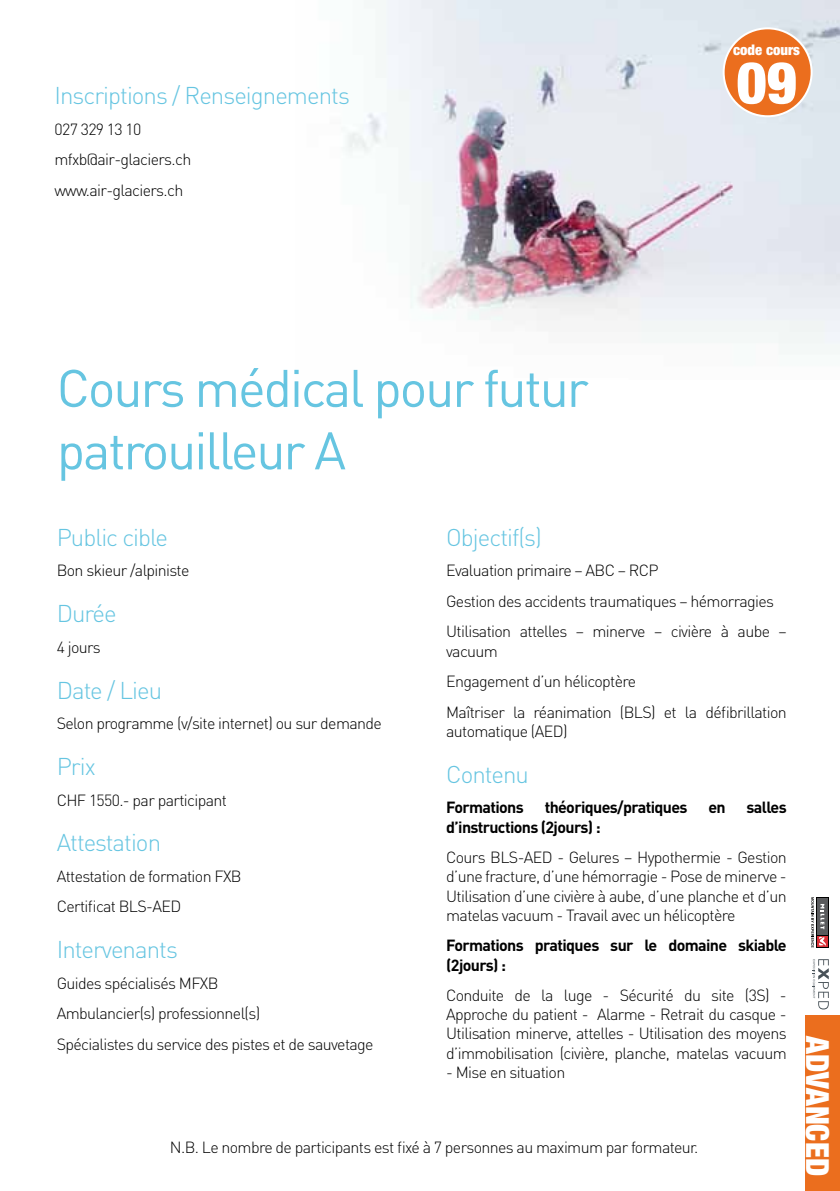
<style>
.page{position:relative;width:840px;height:1191px;background:#fff}
.page>*{position:absolute;margin:0;border:0;box-sizing:border-box;transform-origin:0 0}
.t1{font:900 condensed 58px "Helvetica Neue LT Std";color:#fff}
.t2{font:52px/62.4px "DIN";letter-spacing:-.04em;color:#66c5e1}
.t3{font:900 condensed 31.8px "Helvetica Neue LT Std";color:#fff}
.t4{font:300 24px "DIN";letter-spacing:-.04em;color:#66c5e1}
.t5{font:300 16px/30.6px "DIN";letter-spacing:-.04em;color:#000}
.t6{font:700 16px/19.2px "DIN";letter-spacing:-.04em;color:#000}
.t7{font:900 condensed 14.6px "Helvetica Neue LT Std";color:#fff}
</style>
<div class="page">
<div style="left:804px;top:1015px;width:35px;height:176px;background:#eb6e1e"></div>
<div style="left:815px;top:897px;width:13px;height:50px;background:#000"></div>
<svg style="left:825px;top:936px;width:2px;height:10px"></svg>
<div style="left:817px;top:898px;width:10px;height:37px;background:#5a5b5d"></div>
<svg style="left:811px;top:897px;width:14px;height:50px"></svg>
<svg style="left:812px;top:959px;width:16px;height:50px"></svg>
<img style="left:346px;top:0;width:493px;height:354px">
<div style="left:723px;top:28px;width:88px;height:88px;background:#eb6e1e;border-radius:50%"></div>
<div style="left:722px;top:27px;width:90px;height:90px;border:2px solid #fff;border-radius:50%"></div>
<h3 class="t4" style="left:54px;top:81px;width:297px">Inscriptions / Renseignements</h3>
<p class="t5" style="left:54px;top:113px;width:138px">027 329 13 10 mfxb@air-glaciers.ch www.air-glaciers.ch</p>
<h2 class="t2" style="left:57px;top:356px;width:533px">Cours médical pour futur patrouilleur A</h2>
<p class="t7" style="left:732px;top:41px;width:68px">code cours</p>
<h1 class="t1" style="left:736px;top:47px;width:62px">09</h1>
<h3 class="t4" style="left:57px;top:522px;width:113px">Public cible</h3>
<p class="t5" style="left:57px;top:555px;width:134px">Bon skieur /alpiniste</p>
<h3 class="t4" style="left:57px;top:599px;width:61px">Durée</h3>
<p class="t5" style="left:57px;top:631px;width:46px">4 jours</p>
<h3 class="t4" style="left:57px;top:675px;width:107px">Date / Lieu</h3>
<p class="t5" style="left:57px;top:708px;width:326px">Selon programme (v/site internet) ou sur demande</p>
<h3 class="t4" style="left:57px;top:751px;width:41px">Prix</h3>
<p class="t5" style="left:57px;top:784px;width:172px">CHF 1550.- par participant</p>
<h3 class="t4" style="left:57px;top:828px;width:106px">Attestation</h3>
<p class="t5" style="left:57px;top:860px;width:186px">Attestation de formation FXB<br>Certificat BLS-AED</p>
<h3 class="t4" style="left:57px;top:935px;width:123px">Intervenants</h3>
<p class="t5" style="left:57px;top:967px;width:318px">Guides spécialisés MFXB<br>Ambulancier(s) professionnel(s)<br>Spécialistes du service des pistes et de sauvetage</p>
<h3 class="t4" style="left:446px;top:522px;width:97px">Objectif(s)</h3>
<p class="t5" style="left:446px;top:555px;width:342px">Evaluation primaire – ABC – RCP<br>Gestion des accidents traumatiques – hémorragies<br>Utilisation attelles – minerve – civière à aube –</p>
<p class="t5" style="left:446px;top:635px;width:342px">vacuum<br>Engagement d’un hélicoptère<br>Maîtriser la réanimation (BLS) et la défibrillation</p>
<p class="t5" style="left:446px;top:716px;width:123px">automatique (AED)</p>
<h3 class="t4" style="left:446px;top:759px;width:84px">Contenu</h3>
<p class="t6" style="left:446px;top:797px;width:79px">Formations</p>
<p class="t6" style="left:544px;top:797px;width:144px">théoriques/pratiques</p>
<p class="t6" style="left:708px;top:797px;width:19px">en</p>
<p class="t6" style="left:746px;top:797px;width:42px">salles</p>
<p class="t6" style="left:446px;top:816px;width:156px">d’instructions (2jours) :</p>
<p class="t5" style="left:446px;top:847px;width:342px;line-height:19.2px;text-align:justify">Cours BLS-AED - Gelures – Hypothermie - Gestion d’une fracture, d’une hémorragie - Pose de minerve - Utilisation d’une civière à aube, d’une planche et d’un matelas vacuum - Travail avec un hélicoptère</p>
<p class="t6" style="left:446px;top:935px;width:342px">Formations pratiques sur le domaine skiable (2jours) :</p>
<p class="t5" style="left:446px;top:985px;width:342px;line-height:19.2px;text-align:justify">Conduite de la luge - Sécurité du site (3S) - Approche du patient - Alarme - Retrait du casque - Utilisation minerve, attelles - Utilisation des moyens d’immobilisation (civière, planche, matelas vacuum</p>
<p class="t5" style="left:446px;top:1056px;width:120px">- Mise en situation</p>
<p class="t5" style="left:170px;top:1131px;width:529px">N.B. Le nombre de participants est fixé à 7 personnes au maximum par formateur.</p>
<h3 class="t3" style="left:836px;top:1036px;width:141px;rotate:90deg">ADVANCED</h3>
</div>
